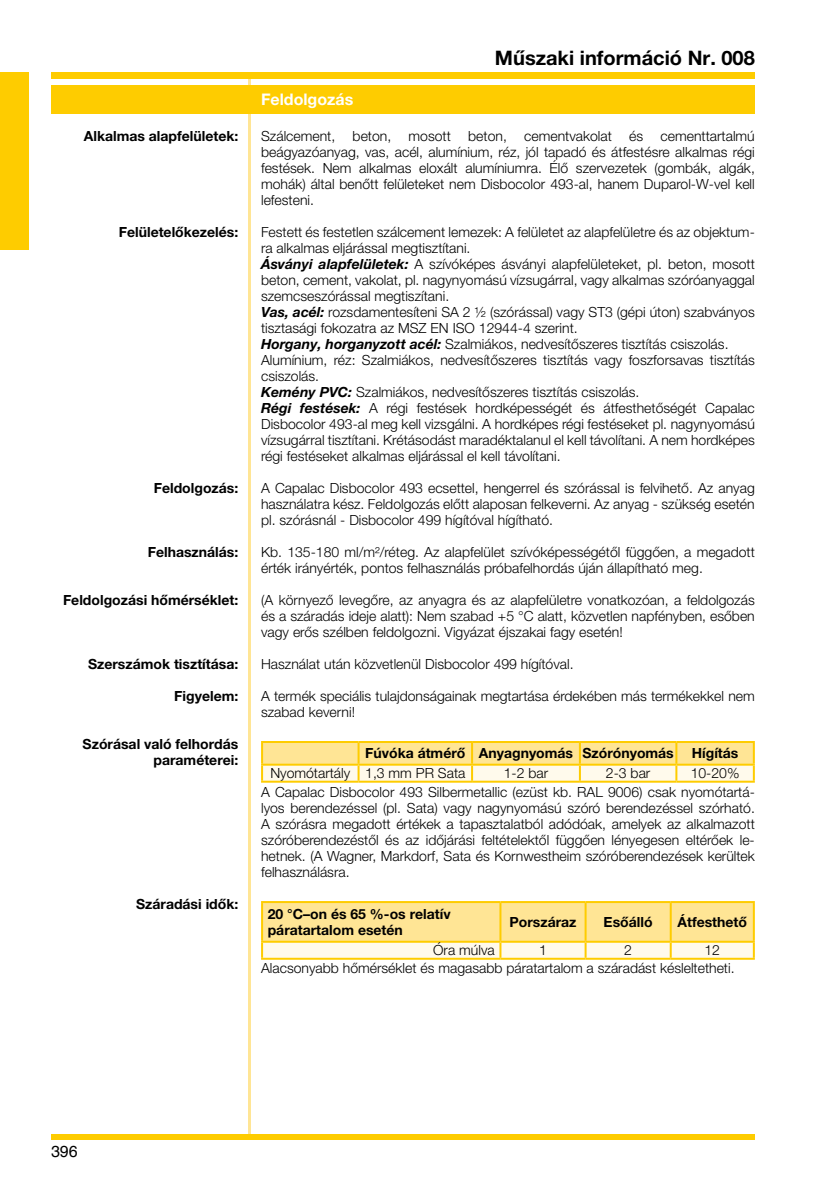
<style>
.page{position:relative;width:840px;height:1191px;background:#fff}
.page>*{position:absolute;margin:0;border:0;box-sizing:border-box;transform-origin:0 0}
.t1{font:700 20px "Helvetica Neue LT Pro";color:#000}
.t2{font:700 16px "Helvetica Neue LT Pro";color:#fff}
.t3{font:16px "Helvetica World";color:#000}
.t4{font:300 14px/16px "Helvetica Neue LT Pro";color:#000}
.t5{font:700 14px/16px "Helvetica Neue LT Pro";color:#000}
.s1{font-weight:700;font-style:italic}
</style>
<div class="page">
<div style="left:0;top:72px;width:28px;height:177px;background:#fecc00"></div>
<hr style="left:248px;top:75px;width:3px;height:1062px;background:#ffe595">
<div style="left:51px;top:1134px;width:703px;height:6px;background:#fecc00"></div>
<div style="left:51px;top:72px;width:703px;height:6px;background:#fecc00"></div>
<div style="left:51px;top:85px;width:703px;height:28px;background:#fecc00"></div>
<hr style="left:261px;top:741px;width:97px;height:2px;background:#fecc00">
<hr style="left:358px;top:741px;width:114px;height:2px;background:#fecc00">
<hr style="left:472px;top:741px;width:107px;height:2px;background:#fecc00">
<hr style="left:579px;top:741px;width:97px;height:2px;background:#fecc00">
<hr style="left:676px;top:741px;width:78px;height:2px;background:#fecc00">
<svg style="left:261px;top:742px;width:493px;height:38px;background:#feeaa6"></svg>
<hr style="left:261px;top:780px;width:97px;height:2px;background:#fecc00">
<hr style="left:358px;top:780px;width:114px;height:2px;background:#fecc00">
<hr style="left:472px;top:780px;width:107px;height:2px;background:#fecc00">
<hr style="left:579px;top:780px;width:97px;height:2px;background:#fecc00">
<hr style="left:676px;top:780px;width:78px;height:2px;background:#fecc00">
<hr style="left:261px;top:901px;width:239px;height:2px;background:#fecc00">
<hr style="left:500px;top:901px;width:85px;height:2px;background:#fecc00">
<hr style="left:585px;top:901px;width:85px;height:2px;background:#fecc00">
<hr style="left:670px;top:901px;width:84px;height:2px;background:#fecc00">
<svg style="left:261px;top:902px;width:493px;height:55px;background:#fee8a0"></svg>
<hr style="left:261px;top:957px;width:239px;height:2px;background:#fecc00">
<hr style="left:500px;top:957px;width:85px;height:2px;background:#fecc00">
<hr style="left:585px;top:957px;width:85px;height:2px;background:#fecc00">
<hr style="left:670px;top:957px;width:84px;height:2px;background:#fecc00">
<p class="t5" style="left:84px;top:127px;width:156px">Alkalmas alapfelületek:</p>
<p class="t5" style="left:119px;top:223px;width:121px">Felületelőkezelés:</p>
<p class="t5" style="left:154px;top:479px;width:86px">Feldolgozás:</p>
<p class="t5" style="left:148px;top:543px;width:92px">Felhasználás:</p>
<p class="t5" style="left:63px;top:591px;width:177px">Feldolgozási hőmérséklet:</p>
<p class="t5" style="left:88px;top:655px;width:152px">Szerszámok tisztítása:</p>
<p class="t5" style="left:174px;top:687px;width:65px">Figyelem:</p>
<p class="t5" style="left:83px;top:735px;width:157px;text-align:right">Szórásal való felhordás paraméterei:</p>
<p class="t5" style="left:136px;top:895px;width:104px">Száradási idők:</p>
<h1 class="t1" style="left:494px;top:46px;width:261px">Műszaki információ Nr. 008</h1>
<p class="t2" style="left:261px;top:89px;width:94px">Feldolgozás</p>
<p class="t4" style="left:261px;top:127px;width:495px;text-align:justify">Szálcement, beton, mosott beton, cementvakolat és cementtartalmú beágyazóanyag, vas, acél, alumínium, réz, jól tapadó és átfestésre alkalmas régi festések. Nem alkalmas eloxált alumíniumra. Élő szervezetek (gombák, algák, mohák) által benőtt felületeket nem Disbocolor 493-al, hanem Duparol-W-vel kell lefesteni.</p>
<p class="t4" style="left:261px;top:223px;width:495px">Festett és festetlen szálcement lemezek: A felületet az alapfelületre és az objektum&shy;ra alkalmas eljárással megtisztítani.<br><span class="s1">Ásványi alapfelületek:</span> A szívóképes ásványi alapfelületeket, pl. beton, mosott beton, cement, vakolat, pl. nagynyomású vízsugárral, vagy alkalmas szóróanyaggal szemcseszórással megtiszítani.<br><span class="s1">Vas, acél:</span> rozsdamentesíteni SA 2 ½ (szórással) vagy ST3 (gépi úton) szabványos tisztasági fokozatra az MSZ EN ISO 12944-4 szerint.<br><span class="s1">Horgany, horganyzott acél:</span> Szalmiákos, nedvesítőszeres tisztítás csiszolás.<br>Alumínium, réz: Szalmiákos, nedvesítőszeres tisztítás vagy foszforsavas tisztítás csiszolás.<br><span class="s1">Kemény PVC:</span> Szalmiákos, nedvesítőszeres tisztítás csiszolás.<br><span class="s1">Régi festések:</span> A régi festések hordképességét és átfesthetőségét Capalac Disbocolor 493-al meg kell vizsgálni. A hordképes régi festéseket pl. nagynyomású vízsugárral tisztítani. Krétásodást maradéktalanul el kell távolítani. A nem hordképes régi festéseket alkalmas eljárással el kell távolítani.</p>
<p class="t4" style="left:261px;top:479px;width:495px;text-align:justify">A Capalac Disbocolor 493 ecsettel, hengerrel és szórással is felvihető. Az anyag használatra kész. Feldolgozás előtt alaposan felkeverni. Az anyag - szükség esetén pl. szórásnál - Disbocolor 499 hígítóval hígítható.</p>
<p class="t4" style="left:261px;top:544px;width:495px">Kb. 135-180 ml/m2/réteg. Az alapfelület szívóképességétől függően, a megadott érték irányérték, pontos felhasználás próbafelhordás úján állapítható meg.</p>
<p class="t4" style="left:261px;top:592px;width:495px;text-align:justify">(A környező levegőre, az anyagra és az alapfelületre vonatkozóan, a feldolgozás és a száradás ideje alatt): Nem szabad +5 °C alatt, közvetlen napfényben, esőben vagy erős szélben feldolgozni. Vigyázat éjszakai fagy esetén!</p>
<p class="t4" style="left:261px;top:656px;width:314px">Használat után közvetlenül Disbocolor 499 hígítóval.</p>
<p class="t4" style="left:261px;top:688px;width:495px">A termék speciális tulajdonságainak megtartása érdekében más termékekkel nem szabad keverni!</p>
<p class="t5" style="left:365px;top:745px;width:310px">Fúvóka átmérő Anyagnyomás Szórónyomás</p>
<p class="t5" style="left:691px;top:745px;width:48px">Hígítás</p>
<p class="t4" style="left:270px;top:765px;width:196px">Nyomótartály 1,3 mm PR Sata</p>
<p class="t4" style="left:503px;top:765px;width:46px">1-2 bar</p>
<p class="t4" style="left:605px;top:765px;width:46px">2-3 bar</p>
<p class="t4" style="left:261px;top:763px;width:495px;line-height:18.8px;text-indent:429px">10-20%<br>A Capalac Disbocolor 493 Silbermetallic (ezüst kb. RAL 9006) csak nyomótartá-</p>
<p class="t4" style="left:261px;top:799px;width:495px;text-align:justify">lyos berendezéssel (pl. Sata) vagy nagynyomású szóró berendezéssel szórható.<br>A szórásra megadott értékek a tapasztalatból adódóak, amelyek az alkalmazott szóróberendezéstől és az időjárási feltételektől függően lényegesen eltérőek le&shy;hetnek. (A Wagner, Markdorf, Sata és Kornwestheim szóróberendezések kerültek felhasználásra.</p>
<p class="t5" style="left:267px;top:905px;width:184px">20 °C–on és 65 %-os relatív páratartalom esetén</p>
<p class="t5" style="left:509px;top:913px;width:68px">Porszáraz</p>
<p class="t5" style="left:603px;top:913px;width:50px">Esőálló</p>
<p class="t5" style="left:677px;top:913px;width:71px">Átfesthető</p>
<p class="t4" style="left:433px;top:942px;width:63px">Óra múlva</p>
<p class="t4" style="left:539px;top:942px;width:9px">1</p>
<p class="t4" style="left:624px;top:942px;width:9px">2</p>
<p class="t4" style="left:261px;top:941px;width:474px;line-height:17.8px;text-indent:443px">12<br>Alacsonyabb hőmérséklet és magasabb páratartalom a száradást késleltetheti.</p>
<p class="t3" style="left:51px;top:1142px;width:28px">396</p>
</div>
